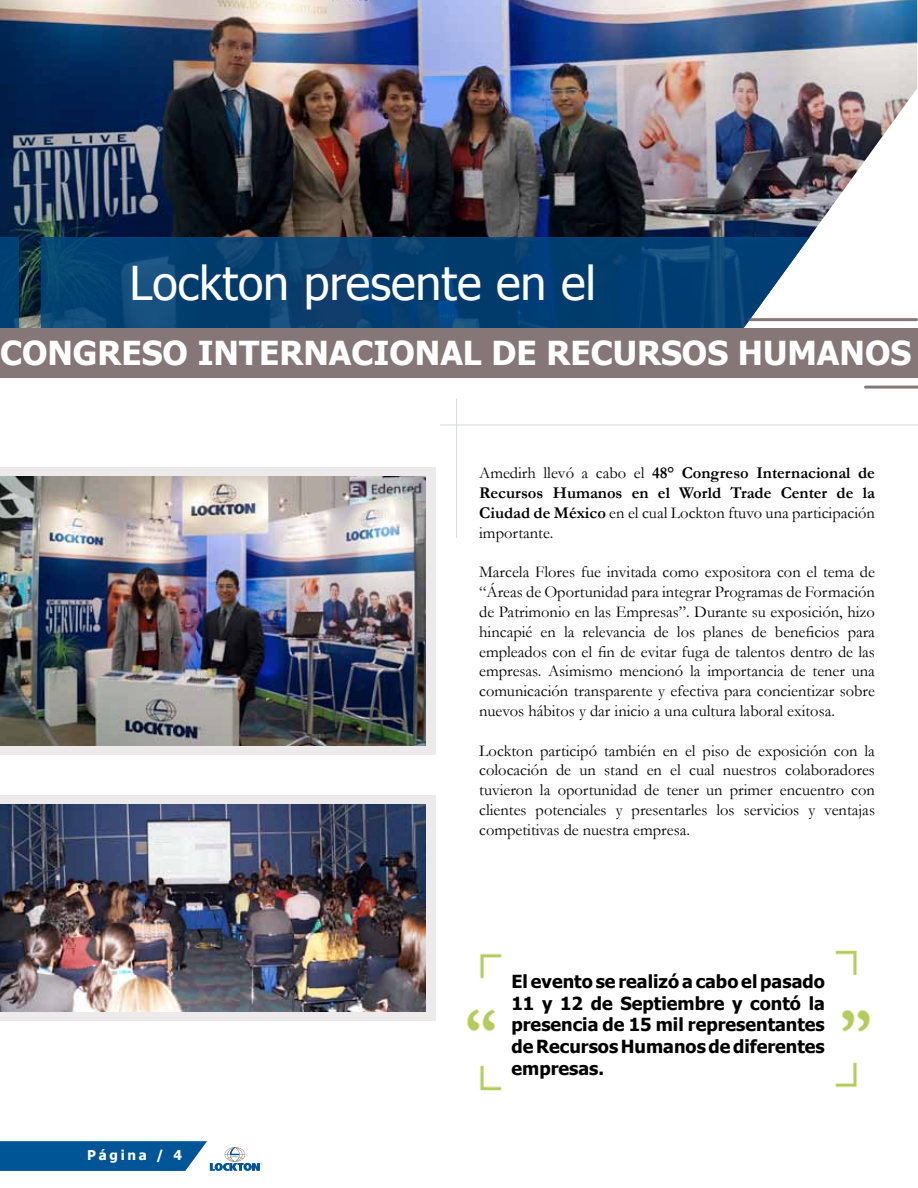
<style>
.page{position:relative;width:918px;height:1188px;background:#fff}
.page>*{position:absolute;margin:0;border:0;box-sizing:border-box;transform-origin:0 0}
.t1{font:46.5px "Tahoma";color:#fff}
.t2{font:700 33px "Tahoma";color:#fff}
.t3{font:700 18px/21.6px "Tahoma";color:#000;text-align:justify}
.t4{font:16.5px/19.8px "Garamond";color:#000;text-align:justify}
.t5{font:700 16.5px/19.8px "Garamond";color:#000;text-align:justify}
.t6{font:700 13.5px "Tahoma";color:#fff}
.s1{font-weight:400}
</style>
<div class="page">
<svg style="left:0;top:1141px;width:262px;height:30px"></svg>
<div style="left:0;top:468px;width:436px;height:287px;background:#eceaea"></div>
<div style="left:0;top:795px;width:436px;height:225px;background:#eceaea"></div>
<img style="left:0;top:0;width:917px;height:328px">
<hr style="left:749px;top:318px;width:168px;height:3px;background:#857777">
<hr style="left:440px;top:424px;width:478px;height:2px;background:#dcddde">
<div style="left:0;top:237px;width:19px;height:91px;background:#004073"></div>
<svg style="left:41px;top:237px;width:769px;height:91px;background:#104877"></svg>
<hr style="left:456px;top:399px;width:1px;height:139px;background:#dcddde">
<img style="left:0;top:477px;width:425px;height:269px">
<img style="left:0;top:804px;width:425px;height:208px">
<div style="left:0;top:328px;width:918px;height:50px;background:#857777"></div>
<hr style="left:866px;top:386px;width:52px;height:3px;background:#857777">
<img style="left:479px;top:953px;width:23px;height:26px">
<img style="left:835px;top:1062px;width:23px;height:26px">
<img style="left:467px;top:1009px;width:28px;height:23px">
<img style="left:842px;top:1009px;width:28px;height:23px">
<img style="left:479px;top:1065px;width:23px;height:26px">
<img style="left:835px;top:950px;width:23px;height:26px">
<h1 class="t1" style="left:129px;top:252px;width:468px">Lockton presente en el</h1>
<h2 class="t2" style="left:0;top:332px;width:913px">Congreso Internacional de Recursos Humanos</h2>
<p class="t5" style="left:479px;top:463px;width:397px"><span class="s1">Amedirh llevó a cabo el</span> 48° Congreso Internacional de Recursos Humanos en el World Trade Center de la Ciudad de México <span class="s1">en el cual Lockton ftuvo una participación importante.</span></p>
<p class="t4" style="left:479px;top:562px;width:397px">Marcela Flores fue invitada como expositora con el tema de “Áreas de Oportunidad para integrar Programas de Formación de Patrimonio en las Empresas”. Durante su exposición, hizo hincapié en la relevancia de los planes de beneficios para empleados con el fin de evitar fuga de talentos dentro de las empresas. Asimismo mencionó la importancia de tener una comunicación transparente y efectiva para concientizar sobre nuevos hábitos y dar inicio a una cultura laboral exitosa.</p>
<p class="t4" style="left:479px;top:740px;width:397px">Lockton participó también en el piso de exposición con la colocación de un stand en el cual nuestros colaboradores tuvieron la oportunidad de tener un primer encuentro con clientes potenciales y presentarles los servicios y ventajas competitivas de nuestra empresa.</p>
<p class="t6" style="left:87px;top:1147px;width:96px">Página / 4</p>
<p class="t3" style="left:512px;top:970px;width:315px">El evento se realizó a cabo el pasado 11 y 12 de Septiembre y contó la presencia de 15 mil representantes de Recursos Humanos de diferentes empresas.</p>
</div>
